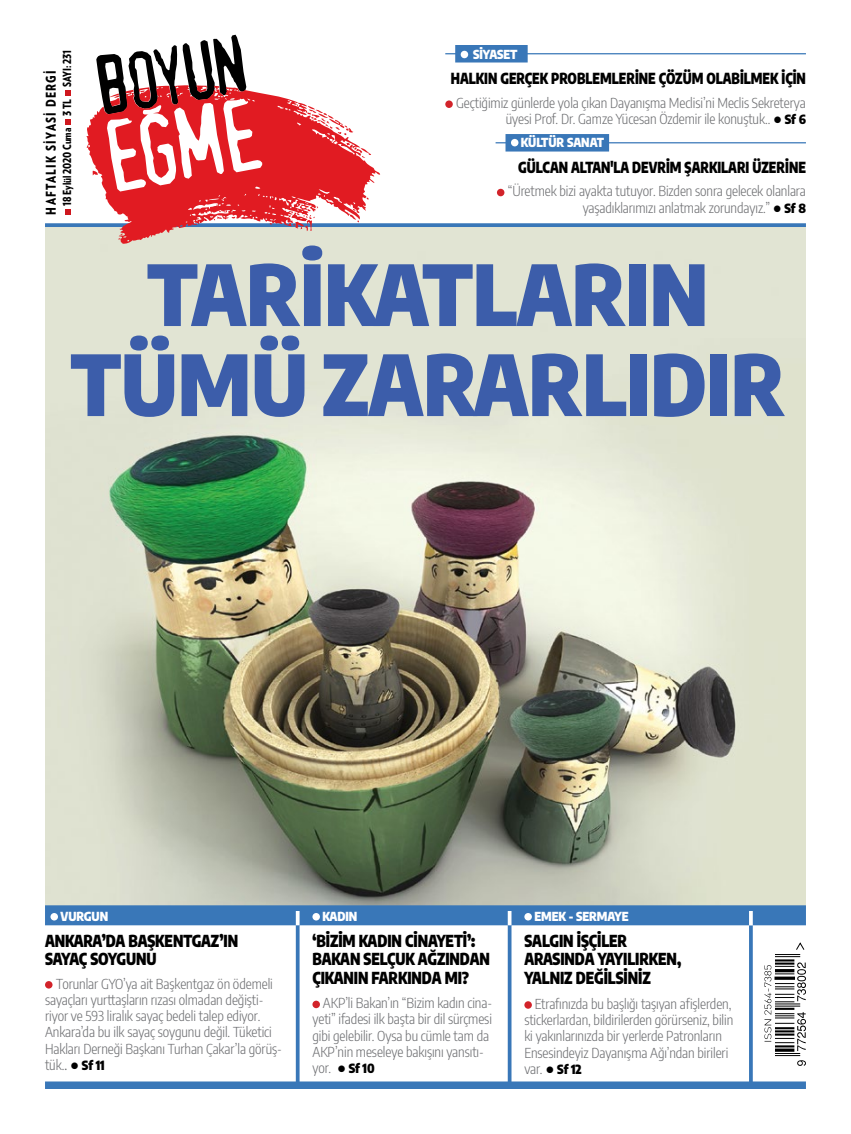
<style>
.page{position:relative;width:851px;height:1134px;background:#fff}
.page>*{position:absolute;margin:0;border:0;box-sizing:border-box;transform-origin:0 0}
.t1{font:900 83.38px/90px "Encode Sans Condensed";color:#3c5daa;text-align:center}
.t2{font:900 16.25px/18.8px "Encode Sans Condensed";letter-spacing:-.005em;color:#000;scale:.93 1}
.t3{font:900 15px "Encode Sans Condensed";color:#000;scale:.9 1}
.t4{font:300 13.75px/16.2px "Encode Sans Condensed";letter-spacing:-.005em;color:#6d6e71}
.t5{font:900 13.5px "Verlag Condensed";letter-spacing:.1em;color:#000;scale:.95 1}
.t6{font:900 12.25px "Encode Sans Condensed";letter-spacing:-.005em;color:#fff}
.t7{font:900 11.25px "Verlag Condensed";letter-spacing:-.005em;color:#000;scale:.95 1}
.s1{font-family:"Calibri";font-weight:700;font-size:15px;color:#000}
.s2{font-weight:900;font-size:12.5px;color:#000}
.s3{font-weight:400}
</style>
<div class="page">
<img style="left:45px;top:227px;width:760px;height:678px">
<svg style="left:45px;top:223px;width:760px;height:4px;background:#457fbc"></svg>
<div style="left:45px;top:905px;width:760px;height:20px;background:#3977b8"></div>
<div style="left:45px;top:1081px;width:760px;height:8px;background:#3977b8"></div>
<svg style="left:96px;top:35px;width:150px;height:50px"></svg>
<svg style="left:86px;top:85px;width:294px;height:159px;fill:#e11b22"></svg>
<svg style="left:65px;top:209px;width:6px;height:6px"></svg>
<svg style="left:65px;top:119px;width:6px;height:5px"></svg>
<svg style="left:65px;top:90px;width:6px;height:6px"></svg>
<svg style="left:764px;top:942px;width:41px;height:124px"></svg>
<hr style="left:296px;top:912px;width:3px;height:173px;background:#3977b8">
<hr style="left:296px;top:911px;width:3px;height:14px;background:#fff">
<hr style="left:749px;top:925px;width:3px;height:160px;background:#3977b8">
<hr style="left:749px;top:911px;width:3px;height:14px;background:#fff">
<svg style="left:507px;top:925px;width:4px;height:157px"></svg>
<svg style="left:507px;top:911px;width:4px;height:14px"></svg>
<div style="left:445px;top:100px;width:7px;height:8px;background:#d2232a;border-radius:50%"></div>
<div style="left:497px;top:189px;width:7px;height:7px;background:#d2232a;border-radius:50%"></div>
<div style="left:45px;top:981px;width:7px;height:7px;background:#d2232a;border-radius:50%"></div>
<div style="left:50px;top:913px;width:8px;height:7px;background:#fff;border-radius:50%"></div>
<div style="left:505px;top:134px;width:104px;height:18px;background:#3977b8"></div>
<hr style="left:495px;top:142px;width:310px;height:1px;background:#3977b8">
<div style="left:511px;top:139px;width:7px;height:7px;background:#fff;border-radius:50%"></div>
<div style="left:455px;top:45px;width:72px;height:18px;background:#3977b8"></div>
<hr style="left:445px;top:53px;width:360px;height:1px;background:#3977b8">
<div style="left:460px;top:51px;width:8px;height:7px;background:#fff;border-radius:50%"></div>
<div style="left:312px;top:1001px;width:8px;height:7px;background:#d2232a;border-radius:50%"></div>
<div style="left:312px;top:913px;width:8px;height:7px;background:#fff;border-radius:50%"></div>
<div style="left:524px;top:1001px;width:8px;height:8px;background:#d2232a;border-radius:50%"></div>
<div style="left:524px;top:913px;width:8px;height:7px;background:#fff;border-radius:50%"></div>
<p class="t7" style="left:58px;top:206px;width:166px;rotate:-90deg">18 Eylül 2020 Cuma 3 TL Sayı: 231</p>
<p class="t5" style="left:40px;top:215px;width:153px;rotate:-90deg">HAFTALIK SİYASİ DERGİ</p>
<p class="t6" style="left:473px;top:45px;width:38px">SİYASET</p>
<p class="t3" style="left:451px;top:66px;width:396px">HALKIN GERÇEK PROBLEMLERINE ÇÖZÜM OLABILMEK IÇIN</p>
<p class="t4" style="left:456px;top:94px;width:351px;text-align:right">Geçtiğimiz günlerde yola çıkan Dayanışma Meclisi’ni Meclis Sekreterya üyesi Prof. Dr. Gamze Yücesan Özdemir ile konuştuk.. <span class="s1">●</span> <span class="s2">SF 6</span></p>
<p class="t3" style="left:518px;top:156px;width:321px">GÜLCAN ALTAN'LA DEVRIM ŞARKILARI ÜZERINE</p>
<p class="t4" style="left:508px;top:182px;width:299px;text-align:right">“Üretmek bizi ayakta tutuyor. Bizden sonra gelecek olanlara yaşadıklarımızı anlatmak zorundayız.” <span class="s1">●</span> <span class="s2">SF 8</span></p>
<p class="t6" style="left:521px;top:133px;width:9px">KÜLTÜR</p>
<p class="t6" style="left:567px;top:133px;width:16px">SANAT</p>
<h1 class="t1" style="left:71px;top:243px;width:715px">TARIKATLARIN<br>TÜMÜ ZARARLIDIR</h1>
<p class="t6" style="left:61px;top:907px;width:48px">VURGUN</p>
<p class="t2" style="left:45px;top:930px;width:209px">ANKARA’DA BAŞKENTGAZ’IN<br>SAYAÇ SOYGUNU</p>
<p class="t4" style="left:45px;top:975px;width:238px;text-indent:11px">Torunlar GYO’ya ait Başkentgaz ön ödemeli sayaçları yurttaşların rızası olmadan değişti&shy;riyor ve 593 liralık sayaç bedeli talep ediyor.<br>Ankara’da bu ilk sayaç soygunu değil. Tüketici Hakları Derneği Başkanı Turhan Çakar’la görüş&shy;tük.<span class="s3">.</span> <span class="s1">●</span> <span class="s2">SF 11</span></p>
<p class="t6" style="left:322px;top:907px;width:30px">KADIN</p>
<p class="t2" style="left:312px;top:930px;width:192px">‘BIZIM KADIN CINAYETI’:<br>BAKAN SELÇUK AĞZINDAN<br>ÇIKANIN FARKINDA MI?</p>
<p class="t4" style="left:312px;top:994px;width:181px;text-indent:10px">AKP’li Bakan’ın “Bizim kadın cina&shy;yeti” ifadesi ilk başta bir dil sürçmesi gibi gelebilir. Oysa bu cümle tam da<br>AKP’nin meseleye bakışını yansıtı&shy;yor. <span class="s1">●</span> <span class="s2">SF 10</span></p>
<p class="t6" style="left:534px;top:907px;width:96px">EMEK - SERMAYE</p>
<p class="t2" style="left:524px;top:930px;width:170px">SALGIN IŞÇILER<br>ARASINDA YAYILIRKEN,<br>YALNIZ DEĞILSINIZ</p>
<p class="t4" style="left:524px;top:995px;width:210px;text-indent:10px">Etrafınızda bu başlığı taşıyan afişlerden, stickerlardan, bildirilerden görürseniz, bilin ki yakınlarınızda bir yerlerde Patronların Ensesindeyiz Dayanışma Ağı’ndan birileri var. <span class="s1">●</span> <span class="s2">SF 12</span></p>
</div>
